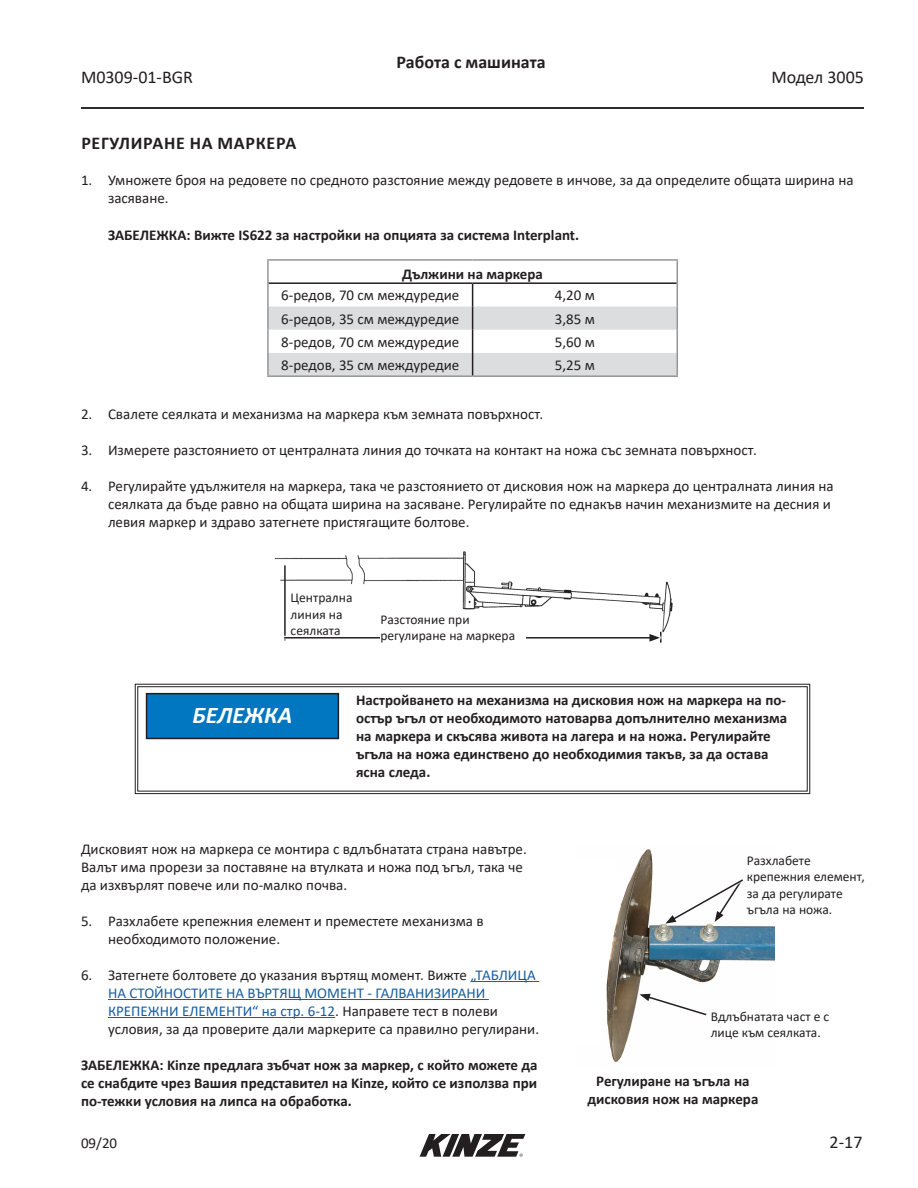
<style>
.page{position:relative;width:918px;height:1188px;background:#fff}
.page>*{position:absolute;margin:0;border:0;box-sizing:border-box;transform-origin:0 0}
.t1{font:italic 700 24px "Calibri";color:#fff}
.t2{font:18px "Calibri";color:#231f20}
.Operation_Description_Header-machine_ope{font:700 18px "Calibri";letter-spacing:.04em;color:#231f20}
.Parts_Page_Header{font:700 18px "Calibri";color:#231f20}
.paragraph_text_-_full_page{font:15px/18px "Calibri";color:#231f20}
.Warning_Danger_Caution_-_centered{font:700 15px/18px "Calibri";color:#231f20;text-align:center}
.paragraph_text_-_full_page-2{font:700 15px/18px "Calibri";color:#231f20;text-align:justify}
.NOTE{font:700 15px "Calibri";color:#231f20}
.Callouts{font:13.5px/16.2px "Calibri";color:#231f20}
.s1{color:#175d9e}
</style>
<div class="page">
<hr style="left:81px;top:107px;width:783px;height:2px;background:#231f20">
<svg style="left:420px;top:1134px;width:105px;height:23px"></svg>
<hr style="left:267px;top:259px;width:206px;height:2px;background:#939598">
<hr style="left:267px;top:261px;width:2px;height:22px;background:#939598">
<hr style="left:473px;top:259px;width:205px;height:2px;background:#939598">
<hr style="left:267px;top:283px;width:2px;height:23px;background:#939598">
<hr style="left:267px;top:306px;width:2px;height:24px;background:#939598">
<hr style="left:267px;top:330px;width:2px;height:23px;background:#939598">
<hr style="left:267px;top:353px;width:2px;height:22px;background:#939598">
<hr style="left:267px;top:375px;width:206px;height:2px;background:#939598">
<hr style="left:473px;top:375px;width:205px;height:2px;background:#939598">
<svg style="left:268px;top:261px;width:410px;height:115px"></svg>
<hr style="left:471px;top:981px;width:68px;height:1px;background:#175d9e">
<hr style="left:108px;top:999px;width:381px;height:1px;background:#175d9e">
<hr style="left:108px;top:1017px;width:227px;height:1px;background:#175d9e">
<img style="left:606px;top:849px;width:168px;height:213px">
<div style="left:663px;top:877px;width:82px;height:49px;background:#fff"></div>
<svg style="left:665px;top:879px;width:78px;height:45px"></svg>
<div style="left:637px;top:991px;width:72px;height:27px;background:#fff"></div>
<svg style="left:639px;top:994px;width:68px;height:22px"></svg>
<img style="left:274px;top:551px;width:399px;height:82px">
<hr style="left:284px;top:565px;width:2px;height:75px;background:#231f20">
<div style="left:282px;top:632px;width:381px;height:12px;background:#fff"></div>
<hr style="left:284px;top:637px;width:368px;height:2px;background:#231f20">
<svg style="left:650px;top:632px;width:12px;height:11px"></svg>
<div style="left:380px;top:612px;width:146px;height:27px;background:#fff"></div>
<svg style="left:135px;top:684px;width:675px;height:110px"></svg>
<div style="left:137px;top:686px;width:671px;height:105px;border:1px solid #231f20"></div>
<div style="left:147px;top:694px;width:191px;height:44px;background:#0077c0"></div>
<div style="left:146px;top:693px;width:193px;height:46px;border:2px solid #231f20"></div>
<p class="Parts_Page_Header" style="left:396px;top:49px;width:151px">Работа с машината</p>
<p class="t2" style="left:81px;top:64px;width:114px">M0309-01-BGR</p>
<p class="t2" style="left:771px;top:64px;width:94px">Модел 3005</p>
<p class="Operation_Description_Header-machine_ope" style="left:81px;top:130px;width:216px">РЕГУЛИРАНЕ НА МАРКЕРА</p>
<p class="paragraph_text_-_full_page" style="left:108px;top:170px;width:747px;text-indent:-27px">1. Умножете броя на редовете по средното разстояние между редовете в инчове, за да определите общата ширина на засяване.</p>
<p class="NOTE" style="left:108px;top:224px;width:473px">ЗАБЕЛЕЖКА: Вижте IS622 за настройки на опцията за система Interplant.</p>
<p class="Warning_Danger_Caution_-_centered" style="left:402px;top:265px;width:142px">Дължини на маркера</p>
<p class="paragraph_text_-_full_page" style="left:281px;top:286px;width:180px">6-редов, 70 см междуредие</p>
<p class="paragraph_text_-_full_page" style="left:555px;top:286px;width:42px">4,20 м</p>
<p class="paragraph_text_-_full_page" style="left:281px;top:309px;width:180px">6-редов, 35 см междуредие</p>
<p class="paragraph_text_-_full_page" style="left:555px;top:309px;width:42px">3,85 м</p>
<p class="paragraph_text_-_full_page" style="left:281px;top:333px;width:180px">8-редов, 70 см междуредие</p>
<p class="paragraph_text_-_full_page" style="left:555px;top:333px;width:42px">5,60 м</p>
<p class="paragraph_text_-_full_page" style="left:281px;top:356px;width:180px">8-редов, 35 см междуредие</p>
<p class="paragraph_text_-_full_page" style="left:555px;top:356px;width:42px">5,25 м</p>
<p class="paragraph_text_-_full_page" style="left:81px;top:404px;width:464px">2. Свалете сеялката и механизма на маркера към земната повърхност.</p>
<p class="paragraph_text_-_full_page" style="left:81px;top:440px;width:677px">3. Измерете разстоянието от централната линия до точката на контакт на ножа със земната повърхност.</p>
<p class="paragraph_text_-_full_page" style="left:108px;top:476px;width:727px;text-indent:-27px">4. Регулирайте удължителя на маркера, така че разстоянието от дисковия нож на маркера до централната линия на сеялката да бъде равно на общата ширина на засяване. Регулирайте по еднакъв начин механизмите на десния и левия маркер и здраво затегнете пристягащите болтове.</p>
<p class="Callouts" style="left:291px;top:589px;width:63px">Централна линия на сеялката</p>
<p class="Callouts" style="left:380px;top:611px;width:136px">Разстояние при регулиране на маркера</p>
<p class="t1" style="left:193px;top:698px;width:101px">БЕЛЕЖКА</p>
<p class="Warning_Danger_Caution_-_centered" style="left:356px;top:691px;width:433px;text-align:left">Настройването на механизма на дисковия нож на маркера на по&shy;остър ъгъл от необходимото натоварва допълнително механизма на маркера и скъсява живота на лагера и на ножа. Регулирайте ъгъла на ножа единствено до необходимия такъв, за да остава ясна следа.</p>
<p class="paragraph_text_-_full_page" style="left:81px;top:839px;width:447px">Дисковият нож на маркера се монтира с вдлъбнатата страна навътре.<br>Валът има прорези за поставяне на втулката и ножа под ъгъл, така че да изхвърлят повече или по-малко почва.</p>
<p class="paragraph_text_-_full_page" style="left:108px;top:911px;width:377px;text-indent:-27px">5. Разхлабете крепежния елемент и преместете механизма в необходимото положение.</p>
<p class="paragraph_text_-_full_page" style="left:108px;top:965px;width:433px;text-indent:-27px">6. Затегнете болтовете до указания въртящ момент. Вижте <span class="s1">„ТАБЛИЦА НА СТОЙНОСТИТЕ НА ВЪРТЯЩ МОМЕНТ - ГАЛВАНИЗИРАНИ КРЕПЕЖНИ ЕЛЕМЕНТИ“ на стр. 6-12</span>. Направете тест в полеви условия, за да проверите дали маркерите са правилно регулирани.</p>
<p class="paragraph_text_-_full_page-2" style="left:81px;top:1056px;width:458px">ЗАБЕЛЕЖКА: Kinze предлага зъбчат нож за маркер, с който можете да се снабдите чрез Вашия представител на Kinze, който се използва при по-тежки условия на липса на обработка.</p>
<p class="Callouts" style="left:747px;top:852px;width:120px">Разхлабете крепежния елемент, за да регулирате ъгъла на ножа.</p>
<p class="Callouts" style="left:711px;top:1008px;width:120px">Вдлъбнатата част е с лице към сеялката.</p>
<p class="Warning_Danger_Caution_-_centered" style="left:587px;top:1072px;width:173px">Регулиране на ъгъла на дисковия нож на маркера</p>
<p class="paragraph_text_-_full_page" style="left:81px;top:1133px;width:38px">09/20</p>
<p class="t2" style="left:830px;top:1129px;width:34px">2-17</p>
</div>
